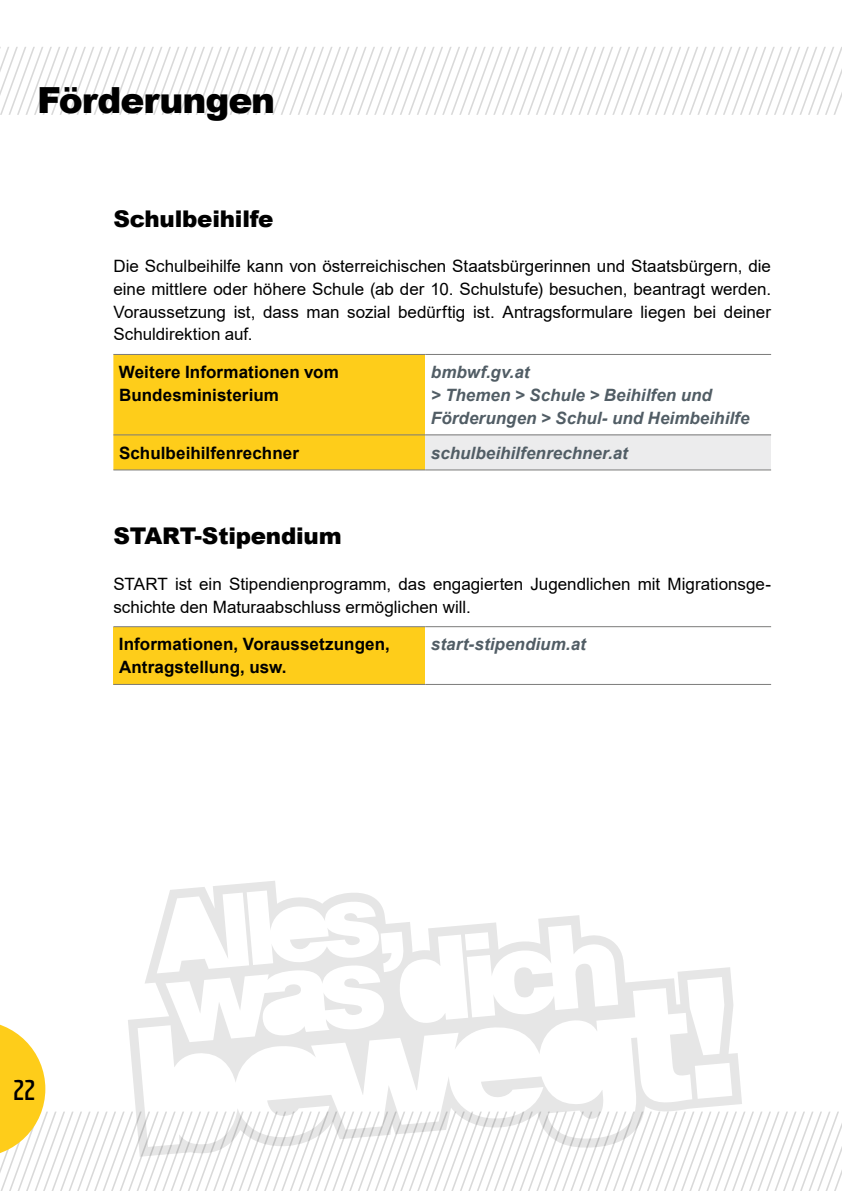
<style>
.page{position:relative;width:842px;height:1191px;background:#fff}
.page>*{position:absolute;margin:0;border:0;box-sizing:border-box;transform-origin:0 0}
.t1{font:900 36px "Arial";letter-spacing:-.03em;color:#000}
.t2{font:700 28px "Economica";color:#000}
.Inhalt_H2_-_nicht_im_Inhaltsverzeichnis{font:900 23px "Arial";letter-spacing:-.01em;color:#000}
.Inhalt_P_Fließtext{font:17px/22.6px "Arial";color:#000;text-align:justify}
.Inhalt_Tabelle_P_Tabelle_Text{font:italic 700 17px/22.6px "Arial";letter-spacing:.005em;color:#515d65}
.Inhalt_Tabelle_P_Tabelle_Text-2{font:700 17px/22.6px "Arial";letter-spacing:.005em;color:#000}
</style>
<div class="page">
<svg style="left:0;top:47px;width:842px;height:68px"></svg>
<div style="left:113px;top:355px;width:312px;height:114px;background:#fecd1a"></div>
<div style="left:425px;top:435px;width:346px;height:35px;background:#ececed"></div>
<hr style="left:113px;top:354px;width:312px;height:1px;background:#7b7b7a">
<hr style="left:425px;top:354px;width:346px;height:1px;background:#7b7b7a">
<hr style="left:113px;top:434px;width:312px;height:1px;background:#7b7b7a">
<hr style="left:425px;top:434px;width:346px;height:1px;background:#7b7b7a">
<hr style="left:113px;top:469px;width:312px;height:1px;background:#7b7b7a">
<hr style="left:425px;top:469px;width:346px;height:1px;background:#7b7b7a">
<div style="left:113px;top:626px;width:312px;height:58px;background:#fecd1a"></div>
<hr style="left:113px;top:626px;width:312px;height:1px;background:#7b7b7a">
<hr style="left:425px;top:626px;width:346px;height:1px;background:#7b7b7a">
<hr style="left:113px;top:684px;width:312px;height:1px;background:#7b7b7a">
<hr style="left:425px;top:684px;width:346px;height:1px;background:#7b7b7a">
<svg style="left:0;top:890px;width:842px;height:301px"></svg>
<h1 class="t1" style="left:37px;top:74px;width:240px">Förderungen</h1>
<h2 class="Inhalt_H2_-_nicht_im_Inhaltsverzeichnis" style="left:113px;top:202px;width:162px">Schulbeihilfe</h2>
<p class="Inhalt_P_Fließtext" style="left:113px;top:255px;width:659px">Die Schulbeihilfe kann von österreichischen Staatsbürgerinnen und Staatsbürgern, die eine mittlere oder höhere Schule (ab der 10. Schulstufe) besuchen, beantragt werden.<br>Voraussetzung ist, dass man sozial bedürftig ist. Antragsformulare liegen bei deiner Schuldirektion auf.</p>
<p class="Inhalt_Tabelle_P_Tabelle_Text-2" style="left:119px;top:361px;width:222px">Weitere Informationen vom<br>Bundesministerium</p>
<p class="Inhalt_Tabelle_P_Tabelle_Text" style="left:431px;top:361px;width:100px">bmbwf.gv.at</p>
<p class="Inhalt_Tabelle_P_Tabelle_Text" style="left:431px;top:384px;width:320px">˃ Themen ˃ Schule ˃ Beihilfen und<br>Förderungen ˃ Schul- und Heimbeihilfe</p>
<p class="Inhalt_Tabelle_P_Tabelle_Text-2" style="left:119px;top:441px;width:181px">Schulbeihilfenrechner</p>
<p class="Inhalt_Tabelle_P_Tabelle_Text" style="left:431px;top:442px;width:198px">schulbeihilfenrechner.at</p>
<h2 class="Inhalt_H2_-_nicht_im_Inhaltsverzeichnis" style="left:113px;top:519px;width:230px">START-Stipendium</h2>
<p class="Inhalt_P_Fließtext" style="left:113px;top:572px;width:659px">START ist ein Stipendienprogramm, das engagierten Jugendlichen mit Migrationsge&shy;schichte den Maturaabschluss ermöglichen will.</p>
<p class="Inhalt_Tabelle_P_Tabelle_Text-2" style="left:119px;top:633px;width:273px">Informationen, Voraussetzungen,<br>Antragstellung, usw.</p>
<p class="Inhalt_Tabelle_P_Tabelle_Text" style="left:431px;top:633px;width:156px">start-stipendium.at</p>
<h2 class="t2" style="left:13px;top:1074px;width:24px">22</h2>
</div>
